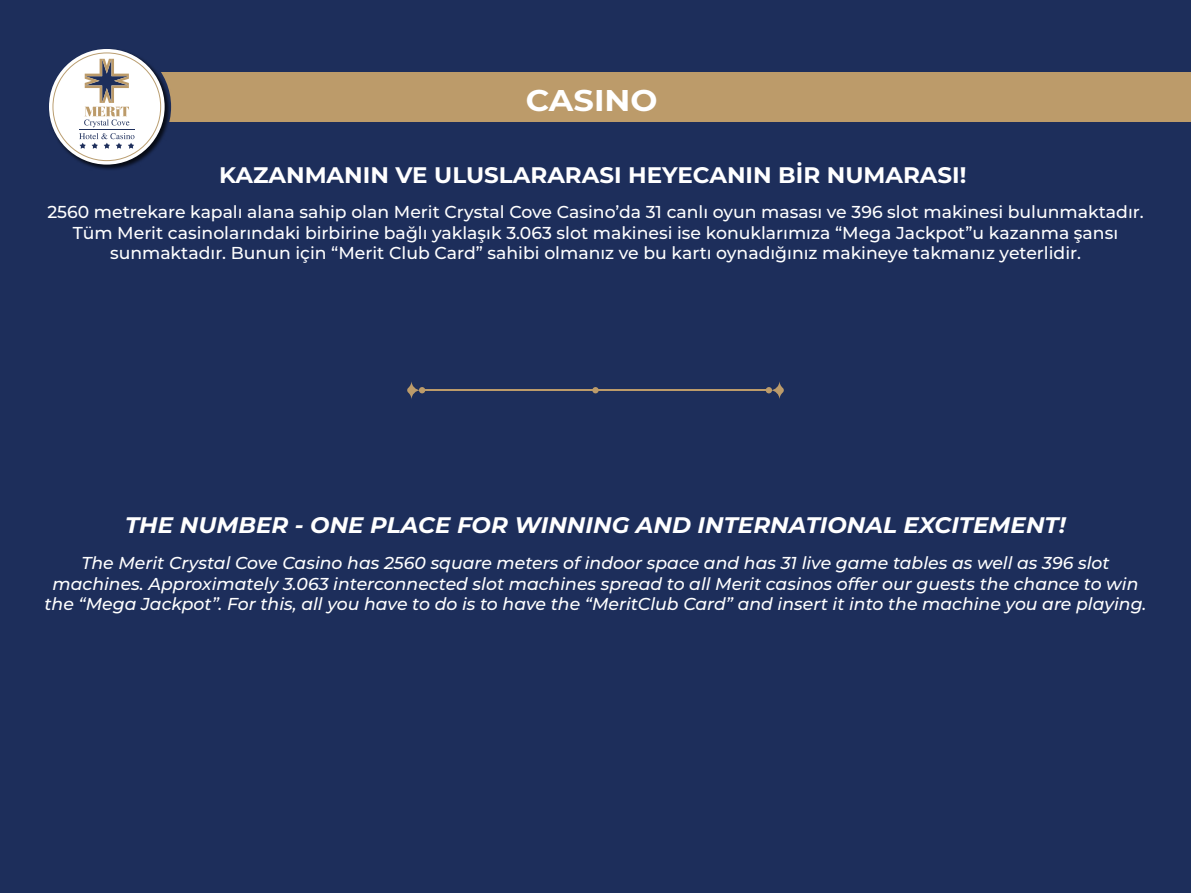
<style>
.page{position:relative;width:1191px;height:893px;background:#1d2e5b}
.page>*{position:absolute;margin:0;border:0;box-sizing:border-box;transform-origin:0 0}
.t1{font:700 30px "Montserrat";color:#fff;scale:1.07 1}
.t2{font:italic 700 22.5px "Montserrat";color:#fff}
.t3{font:700 22.5px "Montserrat";color:#fff}
.t4{font:500 17.25px/20.7px "Montserrat";color:#fff;text-align:center}
.t5{font:italic 500 17.25px/20.7px "Montserrat";color:#fff;text-align:center}
</style>
<div class="page">
<svg style="left:592px;top:387px;width:6px;height:6px"></svg>
<svg style="left:770px;top:382px;width:14px;height:17px"></svg>
<div style="left:765px;top:387px;width:7px;height:6px;background:#bc9b6a;border-radius:50%"></div>
<hr style="left:593px;top:390px;width:175px;height:1px;background:#bc9b6a">
<hr style="left:425px;top:390px;width:175px;height:1px;background:#bc9b6a">
<svg style="left:407px;top:382px;width:18px;height:17px"></svg>
<div style="left:141px;top:72px;width:1050px;height:50px;background:#bc9b6a"></div>
<div style="left:48px;top:48px;width:123px;height:123px;background:#000;opacity:.75"></div>
<div style="left:49px;top:49px;width:116px;height:116px;background:#fff;border-radius:58px"></div>
<hr style="left:79px;top:129px;width:55px;height:1px;background:#1d2e5b">
<svg style="left:79px;top:133px;width:55px;height:16px"></svg>
<svg style="left:84px;top:59px;width:45px;height:68px"></svg>
<h1 class="t1" style="left:526px;top:78px;width:124px">CASINO</h1>
<h2 class="t3" style="left:219px;top:159px;width:749px">KAZANMANIN VE ULUSLARARASI HEYECANIN BİR NUMARASI!</h2>
<p class="t4" style="left:47px;top:201px;width:1097px">2560 metrekare kapalı alana sahip olan Merit Crystal Cove Casino’da 31 canlı oyun masası ve 396 slot makinesi bulunmaktadır.<br>Tüm Merit casinolarındaki birbirine bağlı yaklaşık 3.063 slot makinesi ise konuklarımıza “Mega Jackpot”u kazanma şansı sunmaktadır. Bunun için “Merit Club Card” sahibi olmanız ve bu kartı oynadığınız makineye takmanız yeterlidir.</p>
<h2 class="t2" style="left:125px;top:508px;width:942px">THE NUMBER - ONE PLACE FOR WINNING AND INTERNATIONAL EXCITEMENT!</h2>
<p class="t5" style="left:44px;top:552px;width:1103px">The Merit Crystal Cove Casino has 2560 square meters of indoor space and has 31 live game tables as well as 396 slot machines. Approximately 3.063 interconnected slot machines spread to all Merit casinos offer our guests the chance to win the “Mega Jackpot”. For this, all you have to do is to have the “MeritClub Card” and insert it into the machine you are playing.</p>
</div>
